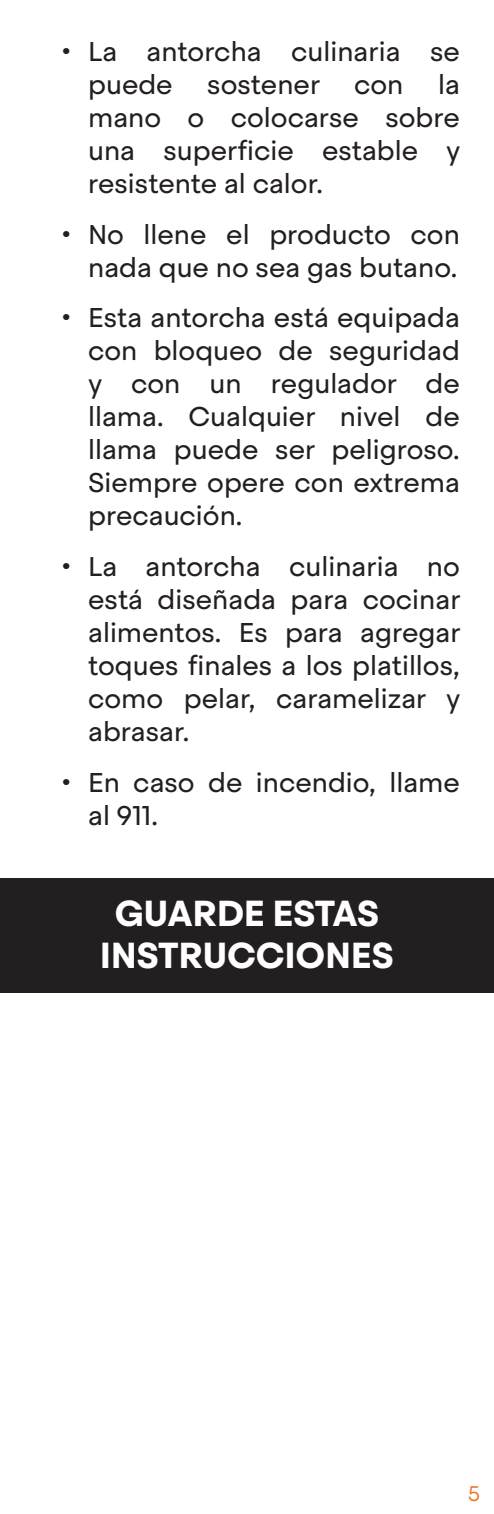
<style>
.page{position:relative;width:494px;height:1514px;background:#fff}
.page>*{position:absolute;margin:0;border:0;box-sizing:border-box;transform-origin:0 0}
.t1{font:700 36px/42px "Steradian";letter-spacing:-.01em;color:#fff;text-align:center}
.t2{font:27px/33px "Steradian";color:#231f20;text-align:justify}
.t3{font:300 21px "Steradian";color:#f36e23}
</style>
<div class="page">
<div style="left:0;top:878px;width:493px;height:114px;background:#231f20"></div>
<p class="t2" style="left:88px;top:35px;width:373px;text-indent:-27px">• La antorcha culinaria se puede</p>
<p class="t2" style="left:88px;top:68px;width:373px;text-indent:349px">la mano o colocarse sobre una superficie estable y resistente al calor.</p>
<p class="t2" style="left:61px;top:218px;width:400px;text-align:right">• No llene el producto con nada que no sea gas butano.</p>
<p class="t2" style="left:88px;top:301px;width:373px;text-indent:-27px">• Esta antorcha está equipada con bloqueo de seguridad y con un regulador de llama. Cualquier nivel de llama puede ser peligroso.<br>Siempre opere con extrema precaución.</p>
<p class="t2" style="left:88px;top:550px;width:373px;text-indent:-27px">• La antorcha culinaria no está diseñada para cocinar alimentos. Es para agregar toques finales a los platillos, como pelar, caramelizar y abrasar.</p>
<p class="t2" style="left:88px;top:766px;width:373px;text-indent:-27px">• En caso de incendio, llame al 911.</p>
<p class="t2" style="left:207px;top:68px;width:114px">sostener</p>
<p class="t2" style="left:354px;top:68px;width:51px">con</p>
<h1 class="t1" style="left:100px;top:893px;width:295px">GUARDE ESTAS<br>INSTRUCCIONES</h1>
<p class="t3" style="left:467px;top:1481px;width:13px">5</p>
</div>
